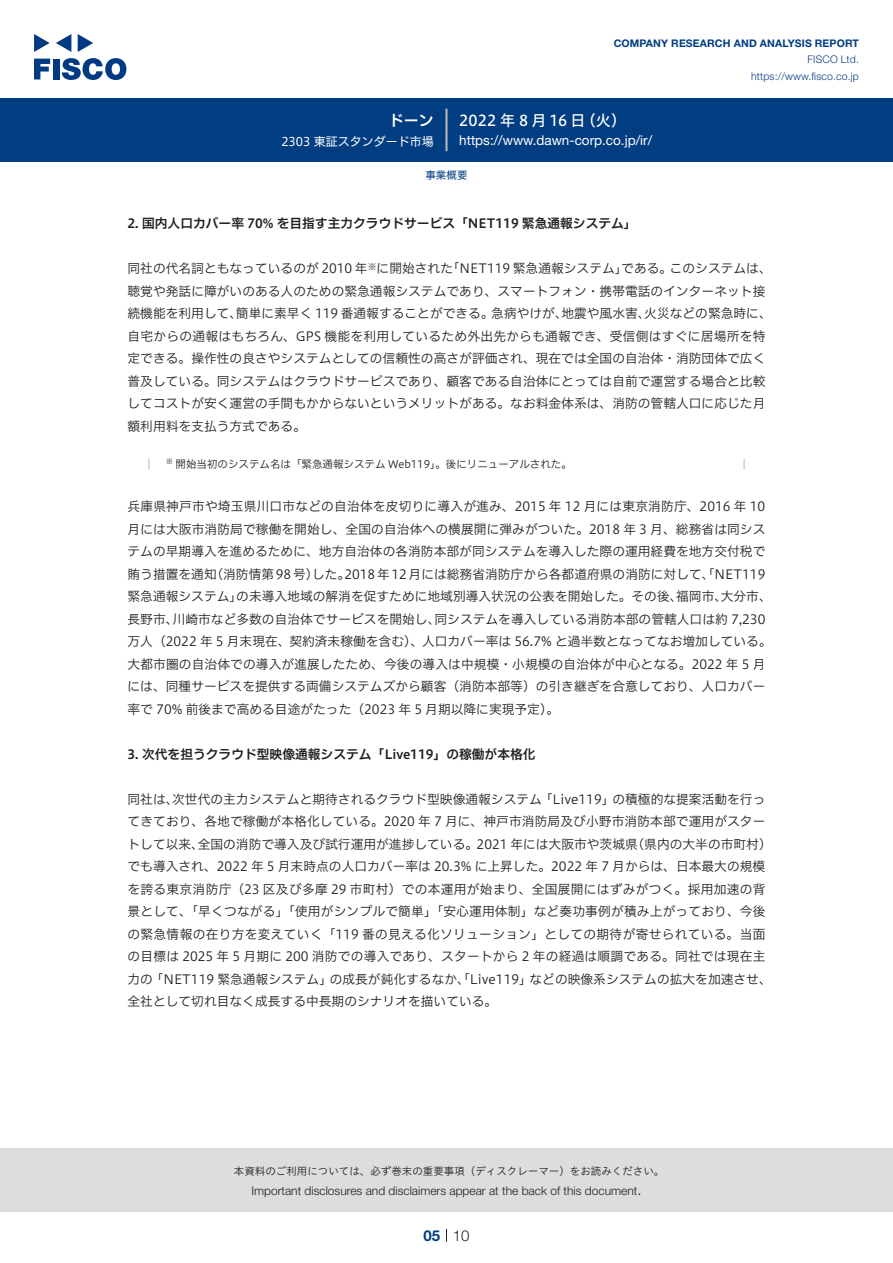
<style>
.page{position:relative;width:893px;height:1263px;background:#fff}
.page>*{position:absolute;margin:0;border:0;box-sizing:border-box;transform-origin:0 0}
.t1{font:15px "Hiragino UD Sans F Std N W5";letter-spacing:.005em;color:#fff}
.t2{font:300 15px "Helvetica Neue LT Std";color:#231f20}
.t3{font:15px "Hiragino UD Sans F Std N W6";color:#fff}
.t4{font:700 15px "Helvetica Neue LT Std";color:#003d81}
.t5{font:13.5px "Helvetica Neue LT Std";color:#fff}
.t6{font:12.75px/22.5px "Hiragino UD Sans F Std N W3";color:#231f20}
.t7{font:12.75px "Hiragino UD Sans F Std N W3";letter-spacing:.02em;color:#231f20}
.t8{font:12.75px "Hiragino UD Sans F Std N W6";color:#231f20}
.t9{font:300 12px "Helvetica Neue LT Std";color:#231f20}
.t10{font:12px "Hiragino UD Sans F Std N W4";color:#fff}
.t11{font:10.5px "Hiragino UD Sans Std W3";color:#231f20}
.t12{font:10.5px "Hiragino UD Sans F Std N W3";color:#231f20}
.t13{font:700 10.5px "Helvetica Neue LT Std";letter-spacing:.015em;color:#003d81}
.t14{font:300 10.5px/16.5px "Helvetica Neue LT Std";letter-spacing:.015em;color:#003d81;text-align:right}
.t15{font:10.5px "Hiragino UD Sans F Std N W4";color:#003d81}
.t16{font:8.85px "Hiragino UD Sans F Std N W3";color:#231f20}
.t17{font:7.35px "Hiragino UD Sans F Std N W3";color:#231f20}
</style>
<div class="page">
<div style="left:0;top:1148px;width:893px;height:64px;background:#ddd"></div>
<svg style="left:34px;top:59px;width:16px;height:20px"></svg>
<div style="left:53px;top:59px;width:6px;height:20px;background:#003a83"></div>
<svg style="left:62px;top:58px;width:64px;height:22px"></svg>
<svg style="left:34px;top:34px;width:16px;height:18px"></svg>
<svg style="left:78px;top:34px;width:15px;height:18px"></svg>
<svg style="left:56px;top:34px;width:15px;height:18px"></svg>
<div style="left:0;top:98px;width:893px;height:64px;background:#003d81"></div>
<hr style="left:445px;top:109px;width:3px;height:42px;background:#b5b5b6">
<svg style="left:446px;top:1229px;width:1px;height:13px"></svg>
<svg style="left:148px;top:459px;width:2px;height:10px"></svg>
<svg style="left:743px;top:459px;width:2px;height:10px"></svg>
<p class="t3" style="left:389px;top:109px;width:46px">ドーン</p>
<p class="t10" style="left:281px;top:132px;width:154px">2303 東証スタンダード市場</p>
<p class="t13" style="left:614px;top:37px;width:247px">COMPANY RESEARCH AND ANALYSIS REPORT</p>
<p class="t14" style="left:751px;top:51px;width:109px">FISCO Ltd. https://www.fisco.co j p.</p>
<p class="t1" style="left:581px;top:109px;width:47px">（火(</p>
<p class="t1" style="left:459px;top:109px;width:128px">2022 年 8 月 16 日</p>
<p class="t5" style="left:459px;top:132px;width:194px">https://www.dawn-corp. c o j p. /i r/</p>
<p class="t15" style="left:425px;top:167px;width:43px">事業概要</p>
<p class="t8" style="left:128px;top:214px;width:511px">2. 国内人口カバー率 70% を目指す主力クラウドサービス「NET119 緊急通報システム「</p>
<p class="t6" style="left:128px;top:256px;width:242px">同社の代名詞ともなっているのが 2010 年</p>
<p class="t6" style="left:128px;top:279px;width:639px">聴覚や発話に障がいのある人のための緊急通報システムであり、スマートフォン・携帯電話のインターネット接</p>
<p class="t6" style="left:644px;top:301px;width:129px">火災などの緊急時に、</p>
<p class="t6" style="left:447px;top:256px;width:182px">「NET119 緊急通報システム」</p>
<p class="t6" style="left:377px;top:256px;width:78px">に開始された</p>
<p class="t6" style="left:621px;top:256px;width:52px">である。</p>
<p class="t6" style="left:670px;top:256px;width:103px">このシステムは、</p>
<p class="t16" style="left:368px;top:260px;width:10px">※</p>
<p class="t6" style="left:236px;top:301px;width:259px">簡単に素早く 119 番通報することができる。</p>
<p class="t6" style="left:491px;top:301px;width:78px">急病やけが、</p>
<p class="t6" style="left:128px;top:301px;width:639px">続機能を利用して、<br>自宅からの通報はもちろん、GPS 機能を利用しているため外出先からも通報でき、受信側はすぐに居場所を特定できる。操作性の良さやシステムとしての信頼性の高さが評価され、現在では全国の自治体・消防団体で広く普及している。同システムはクラウドサービスであり、顧客である自治体にとっては自前で運営する場合と比較してコストが安く運営の手間もかからないというメリットがある。なお料金体系は、消防の管轄人口に応じた月額利用料を支払う方式である。</p>
<p class="t12" style="left:176px;top:456px;width:398px">開始当初のシステム名は「緊急通報システム Web119」。後にリニューアルされた。</p>
<p class="t6" style="left:561px;top:301px;width:91px">地震や風水害、</p>
<p class="t17" style="left:166px;top:456px;width:9px">※</p>
<p class="t6" style="left:128px;top:495px;width:639px;text-align:right">兵庫県神戸市や埼玉県川口市などの自治体を皮切りに導入が進み、2015 年 12 月には東京消防庁、2016 年 10月には大阪市消防局で稼働を開始し、全国の自治体への横展開に弾みがついた。2018 年 3 月、総務省は同システムの早期導入を進めるために、地方自治体の各消防本部が同システムを導入した際の運用経費を地方交付税で2018年12月には総務省消防庁から各都道府県の消防に対して、「NET119</p>
<p class="t6" style="left:210px;top:562px;width:110px">（消防情第98号）</p>
<p class="t6" style="left:128px;top:562px;width:91px">賄う措置を通知</p>
<p class="t6" style="left:312px;top:562px;width:40px">した。</p>
<p class="t6" style="left:128px;top:585px;width:116px">緊急通報システム」</p>
<p class="t6" style="left:236px;top:585px;width:448px">の未導入地域の解消を促すために地域別導入状況の公表を開始した。その後、</p>
<p class="t6" style="left:676px;top:585px;width:52px">福岡市、</p>
<p class="t6" style="left:721px;top:585px;width:52px">大分市、</p>
<p class="t6" style="left:173px;top:607px;width:269px">川崎市など多数の自治体でサービスを開始し、</p>
<p class="t6" style="left:435px;top:607px;width:332px">同システムを導入している消防本部の管轄人口は約 7,230</p>
<p class="t6" style="left:128px;top:607px;width:646px">長野市、<br>万人（2022 年 5 月末現在、契約済未稼働を含む）、人口カバー率は 56.7% と過半数となってなお増加している。大都市圏の自治体での導入が進展したため、今後の導入は中規模・小規模の自治体が中心となる。2022 年 5 月には、同種サービスを提供する両備システムズから顧客（消防本部等）の引き継ぎを合意しており、人口カバー率で 70% 前後まで高める目途がたった（2023 年 5 月期以降に実現予定。(</p>
<p class="t8" style="left:128px;top:744px;width:409px">3. 次代を担うクラウド型映像通報システム「Live119」の稼働が本格化</p>
<p class="t6" style="left:612px;top:787px;width:154px">の積極的な提案活動を行っ</p>
<p class="t6" style="left:540px;top:787px;width:76px">「Live119」</p>
<p class="t6" style="left:172px;top:787px;width:371px">次世代の主力システムと期待されるクラウド型映像通報システム</p>
<p class="t6" style="left:128px;top:787px;width:52px">同社は、</p>
<p class="t6" style="left:128px;top:810px;width:639px">てきており、各地で稼働が本格化している。2020 年 7 月に、神戸市消防局及び小野市消防本部で運用がスター</p>
<p class="t6" style="left:631px;top:832px;width:142px">（県内の大半の市町村(</p>
<p class="t6" style="left:198px;top:832px;width:442px">全国の消防で導入及び試行運用が進捗している。2021 年には大阪市や茨城県</p>
<p class="t6" style="left:128px;top:832px;width:78px">トして以来、</p>
<p class="t6" style="left:128px;top:855px;width:639px">でも導入され、2022 年 5 月末時点の人口カバー率は 20.3% に上昇した。2022 年 7 月からは、日本最大の規模</p>
<p class="t7" style="left:128px;top:879px;width:639px">を誇る東京消防庁（23 区及び多摩 29 市町村）での本運用が始まり、全国展開にはずみがつく。採用加速の背</p>
<p class="t6" style="left:128px;top:900px;width:640px">景として、「早くつながる」「使用がシンプルで簡単」「安心運用体制」など奏功事例が積み上がっており、今後</p>
<p class="t7" style="left:128px;top:924px;width:639px">の緊急情報の在り方を変えていく「119 番の見える化ソリューション」としての期待が寄せられている。当面</p>
<p class="t6" style="left:128px;top:945px;width:639px">の目標は 2025 年 5 月期に 200 消防での導入であり、スタートから 2 年の経過は順調である。同社では現在主</p>
<p class="t6" style="left:529px;top:967px;width:244px">などの映像系システムの拡大を加速させ、</p>
<p class="t6" style="left:330px;top:967px;width:204px">の成長が鈍化するなか、「Live119」</p>
<p class="t6" style="left:151px;top:967px;width:183px">「NET119 緊急通報システム」</p>
<p class="t6" style="left:128px;top:967px;width:371px">力の<br>全社として切れ目なく成長する中長期のシナリオを描いている。</p>
<p class="t11" style="left:234px;top:1163px;width:432px">本資料のご利用については、必ず巻末の重要事項（ディスクレーマー）をお読みください。</p>
<p class="t2" style="left:637px;top:1180px;width:6px">.</p>
<p class="t9" style="left:251px;top:1183px;width:387px">Important disclosures and disclaimers appear at the back of this document</p>
<p class="t4" style="left:423px;top:1226px;width:18px">05</p>
<p class="t2" style="left:453px;top:1226px;width:18px">10</p>
</div>
